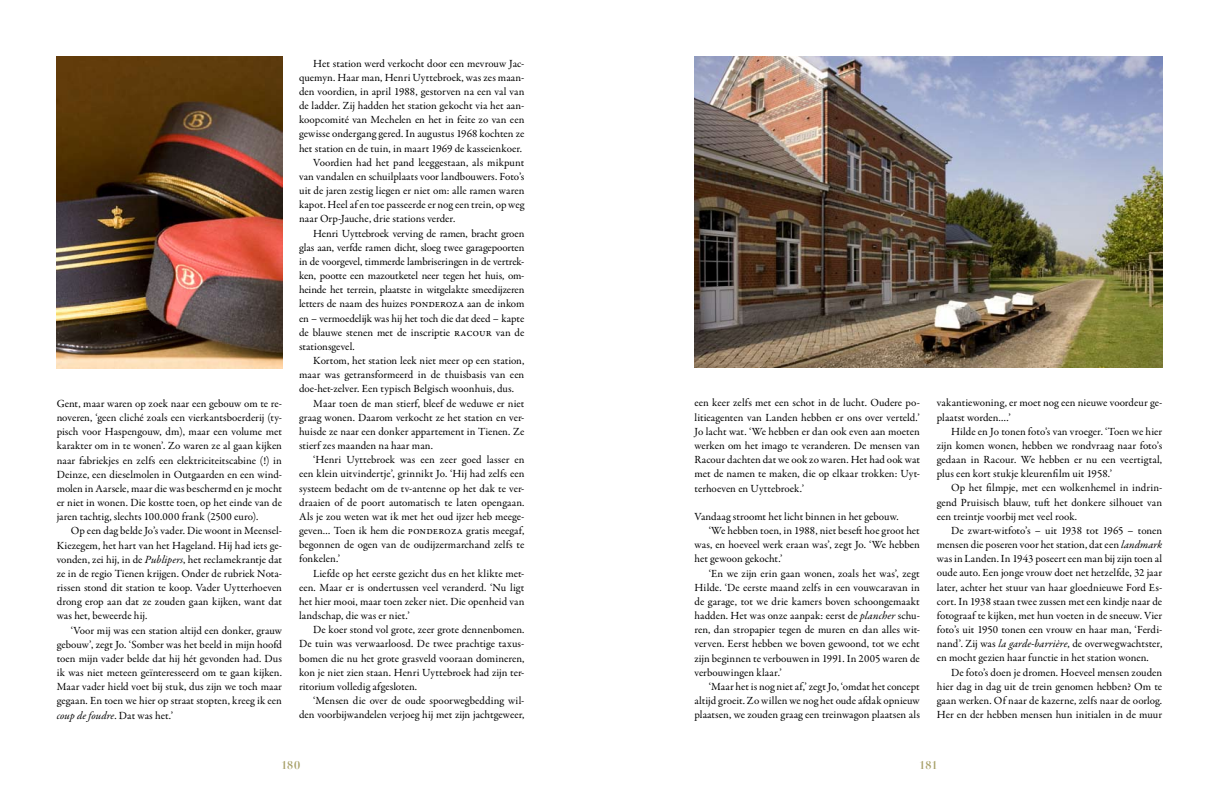
<style>
.page{position:relative;width:1219px;height:808px;background:#fff}
.page>*{position:absolute;margin:0;border:0;box-sizing:border-box;transform-origin:0 0}
.t1{font:11px/14.2px "Garamond Premr Pro";color:#000;text-align:justify}
.t2{font:11px "Garamond Premr Pro";letter-spacing:.02em;color:#000}
.t3{font:700 11px "Didot";letter-spacing:.005em;color:#a7a068}
.s1{font-style:italic}
</style>
<div class="page">
<img style="left:694px;top:57px;width:468px;height:310px">
<img style="left:57px;top:57px;width:225px;height:312px">
<p class="t1" style="left:57px;top:396px;width:227px">Gent, maar waren op zoek naar een gebouw om te re&shy;noveren, ‘geen cliché zoals een vierkantsboerderij (ty&shy;pisch voor Haspengouw, dm), maar een volume met karakter om in te wonen’. Zo waren ze al gaan kijken naar fabriekjes en zelfs een elektriciteitscabine (!) in Deinze, een dieselmolen in Outgaarden en een wind&shy;molen in Aarsele, maar die was beschermd en je mocht er niet in wonen. Die kostte toen, op het einde van de jaren tachtig, slechts 100.000 frank (2500 euro).</p>
<p class="t1" style="left:57px;top:524px;width:227px;text-indent:14px">Op een dag belde Jo’s vader. Die woont in Meensel-Kiezegem, het hart van het Hageland. Hij had iets ge&shy;vonden, zei hij, in de <span class="s1">Publipers</span>, het reclamekrantje dat ze in de regio Tienen krijgen. Onder de rubriek Nota&shy;rissen stond dit station te koop. Vader Uytterhoeven drong erop aan dat ze zouden gaan kijken, want dat was het, beweerde hij.</p>
<p class="t1" style="left:57px;top:623px;width:227px;text-indent:14px">‘Voor mij was een station altijd een donker, grauw gebouw’, zegt Jo. ‘Somber was het beeld in mijn hoofd toen mijn vader belde dat hij hét gevonden had. Dus ik was niet meteen geïnteresseerd om te gaan kijken.<br>Maar vader hield voet bij stuk, dus zijn we toch maar gegaan. En toen we hier op straat stopten, kreeg ik een <span class="s1">coup de foudre</span>. Dat was het.’</p>
<p class="t1" style="left:313px;top:56px;width:213px">Het station werd verkocht door een mevrouw Jac-</p>
<p class="t1" style="left:299px;top:70px;width:227px">quemyn. Haar man, Henri Uyttebroek, was zes maan-</p>
<p class="t1" style="left:299px;top:85px;width:227px">den voordien, in april 1988, gestorven na een val van</p>
<p class="t1" style="left:299px;top:99px;width:227px">de ladder. Zij hadden het station gekocht via het aan-</p>
<p class="t1" style="left:299px;top:113px;width:227px">koopcomité van Mechelen en het in feite zo van een</p>
<p class="t1" style="left:299px;top:127px;width:227px">gewisse ondergang gered. In augustus 1968 kochten ze</p>
<p class="t1" style="left:299px;top:141px;width:225px">het station en de tuin, in maart 1969 de kasseienkoer.</p>
<p class="t1" style="left:313px;top:155px;width:213px">Voordien had het pand leeggestaan, als mikpunt</p>
<p class="t1" style="left:299px;top:170px;width:227px">van vandalen en schuilplaats voor landbouwers. Foto’s</p>
<p class="t1" style="left:299px;top:184px;width:227px">uit de jaren zestig liegen er niet om: alle ramen waren</p>
<p class="t1" style="left:299px;top:198px;width:227px">kapot. Heel af en toe passeerde er nog een trein, op weg</p>
<p class="t1" style="left:299px;top:212px;width:158px">naar Orp-Jauche, drie stations verder.</p>
<p class="t1" style="left:313px;top:226px;width:213px">Henri Uyttebroek verving de ramen, bracht groen</p>
<p class="t1" style="left:299px;top:240px;width:227px">glas aan, verfde ramen dicht, sloeg twee garagepoorten</p>
<p class="t1" style="left:299px;top:255px;width:227px">in de voorgevel, timmerde lambriseringen in de vertrek-</p>
<p class="t1" style="left:299px;top:269px;width:227px">ken, pootte een mazoutketel neer tegen het huis, om-</p>
<p class="t1" style="left:299px;top:283px;width:227px">heinde het terrein, plaatste in witgelakte smeedijzeren</p>
<p class="t1" style="left:299px;top:297px;width:227px">letters de naam des huizes ponderoza aan de inkom</p>
<p class="t1" style="left:299px;top:311px;width:227px">en – vermoedelijk was hij het toch die dat deed – kapte</p>
<p class="t1" style="left:299px;top:325px;width:227px">de blauwe stenen met de inscriptie racour van de</p>
<p class="t1" style="left:299px;top:340px;width:57px">stationsgevel.</p>
<p class="t1" style="left:313px;top:354px;width:213px">Kortom, het station leek niet meer op een station,</p>
<p class="t1" style="left:299px;top:368px;width:227px">maar was getransformeerd in de thuisbasis van een</p>
<p class="t2" style="left:299px;top:382px;width:217px">doe-het-zelver. Een typisch Belgisch woonhuis, dus.</p>
<p class="t1" style="left:313px;top:396px;width:213px">Maar toen de man stierf, bleef de weduwe er niet</p>
<p class="t1" style="left:299px;top:410px;width:227px">graag wonen. Daarom verkocht ze het station en ver-</p>
<p class="t1" style="left:299px;top:425px;width:227px">huisde ze naar een donker appartement in Tienen. Ze</p>
<p class="t1" style="left:299px;top:439px;width:136px">stierf zes maanden na haar man.</p>
<p class="t1" style="left:313px;top:453px;width:213px">‘Henri Uyttebroek was een zeer goed lasser en</p>
<p class="t1" style="left:299px;top:467px;width:227px">een klein uitvindertje’, grinnikt Jo. ‘Hij had zelfs een</p>
<p class="t1" style="left:299px;top:481px;width:227px">systeem bedacht om de tv-antenne op het dak te ver-</p>
<p class="t1" style="left:299px;top:495px;width:227px">draaien of de poort automatisch te laten opengaan.</p>
<p class="t1" style="left:299px;top:510px;width:227px">Als je zou weten wat ik met het oud ijzer heb meege-</p>
<p class="t1" style="left:299px;top:524px;width:227px">geven… Toen ik hem die ponderoza gratis meegaf,</p>
<p class="t1" style="left:299px;top:538px;width:227px">begonnen de ogen van de oudijzermarchand zelfs te</p>
<p class="t1" style="left:299px;top:552px;width:43px">fonkelen.’</p>
<p class="t1" style="left:313px;top:566px;width:213px">Liefde op het eerste gezicht dus en het klikte met-</p>
<p class="t1" style="left:299px;top:580px;width:227px">een. Maar er is ondertussen veel veranderd. ‘Nu ligt</p>
<p class="t1" style="left:299px;top:595px;width:227px">het hier mooi, maar toen zeker niet. Die openheid van</p>
<p class="t1" style="left:299px;top:609px;width:112px">landschap, die was er niet.’</p>
<p class="t1" style="left:313px;top:623px;width:213px">De koer stond vol grote, zeer grote dennenbomen.</p>
<p class="t1" style="left:299px;top:637px;width:227px">De tuin was verwaarloosd. De twee prachtige taxus-</p>
<p class="t1" style="left:299px;top:651px;width:227px">bomen die nu het grote grasveld vooraan domineren,</p>
<p class="t1" style="left:299px;top:665px;width:227px">kon je niet zien staan. Henri Uyttebroek had zijn ter-</p>
<p class="t1" style="left:299px;top:680px;width:120px">ritorium volledig afgesloten.</p>
<p class="t2" style="left:313px;top:694px;width:213px">‘Mensen die over de oude spoorwegbedding wil-</p>
<p class="t1" style="left:299px;top:708px;width:227px">den voorbijwandelen verjoeg hij met zijn jachtgeweer,</p>
<p class="t1" style="left:694px;top:396px;width:227px">een keer zelfs met een schot in de lucht. Oudere po&shy;litieagenten van Landen hebben er ons over verteld.’ Jo lacht wat. ‘We hebben er dan ook even aan moeten werken om het imago te veranderen. De mensen van Racour dachten dat we ook zo waren. Het had ook wat met de namen te maken, die op elkaar trokken: Uyt&shy;terhoeven en Uyttebroek.’</p>
<p class="t1" style="left:694px;top:509px;width:206px">Vandaag stroomt het licht binnen in het gebouw.</p>
<p class="t1" style="left:709px;top:524px;width:213px">‘We hebben toen, in 1988, niet beseft hoe groot het</p>
<p class="t1" style="left:694px;top:538px;width:227px">was, en hoeveel werk eraan was’, zegt Jo. ‘We hebben</p>
<p class="t1" style="left:694px;top:552px;width:90px">het gewoon gekocht.’</p>
<p class="t1" style="left:709px;top:566px;width:213px">‘En we zijn erin gaan wonen, zoals het was’, zegt</p>
<p class="t1" style="left:694px;top:580px;width:227px">Hilde. ‘De eerste maand zelfs in een vouwcaravan in</p>
<p class="t1" style="left:694px;top:594px;width:227px">de garage, tot we drie kamers boven schoongemaakt</p>
<p class="t1" style="left:694px;top:609px;width:227px">hadden. Het was onze aanpak: eerst de <span class="s1">plancher</span> schu-</p>
<p class="t1" style="left:694px;top:623px;width:227px">ren, dan stropapier tegen de muren en dan alles wit-</p>
<p class="t1" style="left:694px;top:637px;width:227px">verven. Eerst hebben we boven gewoond, tot we echt</p>
<p class="t1" style="left:694px;top:651px;width:227px">zijn beginnen te verbouwen in 1991. In 2005 waren de</p>
<p class="t1" style="left:694px;top:665px;width:89px">verbouwingen klaar.’</p>
<p class="t1" style="left:709px;top:679px;width:213px">‘Maar het is nog niet af,’ zegt Jo, ‘omdat het concept</p>
<p class="t1" style="left:694px;top:694px;width:227px">altijd groeit. Zo willen we nog het oude afdak opnieuw</p>
<p class="t1" style="left:694px;top:708px;width:227px">plaatsen, we zouden graag een treinwagon plaatsen als</p>
<p class="t1" style="left:937px;top:396px;width:227px">vakantiewoning, er moet nog een nieuwe voordeur ge&shy;plaatst worden….’</p>
<p class="t1" style="left:937px;top:424px;width:227px;text-indent:14px">Hilde en Jo tonen foto’s van vroeger. ‘Toen we hier zijn komen wonen, hebben we rondvraag naar foto’s gedaan in Racour. We hebben er nu een veertigtal, plus een kort stukje kleurenfilm uit 1958.’</p>
<p class="t1" style="left:937px;top:481px;width:227px;text-indent:14px">Op het filmpje, met een wolkenhemel in indrin&shy;gend Pruisisch blauw, tuft het donkere silhouet van een treintje voorbij met veel rook.</p>
<p class="t1" style="left:937px;top:524px;width:227px;text-indent:14px">De zwart-witfoto’s – uit 1938 tot 1965 – tonen mensen die poseren voor het station, dat een <span class="s1">landmark </span>was in Landen. In 1943 poseert een man bij zijn toen al oude auto. Een jonge vrouw doet net hetzelfde, 32 jaar later, achter het stuur van haar gloednieuwe Ford Es&shy;cort. In 1938 staan twee zussen met een kindje naar de fotograaf te kijken, met hun voeten in de sneeuw. Vier foto’s uit 1950 tonen een vrouw en haar man, ‘Ferdi&shy;nand’. Zij was <span class="s1">la garde-barrière</span>, de overwegwachtster, en mocht gezien haar functie in het station wonen.</p>
<p class="t1" style="left:937px;top:665px;width:227px;text-indent:14px">De foto’s doen je dromen. Hoeveel mensen zouden hier dag in dag uit de trein genomen hebben? Om te gaan werken. Of naar de kazerne, zelfs naar de oorlog.<br>Her en der hebben mensen hun initialen in de muur</p>
<p class="t3" style="left:281px;top:758px;width:21px">180</p>
<p class="t3" style="left:919px;top:758px;width:20px">181</p>
</div>
